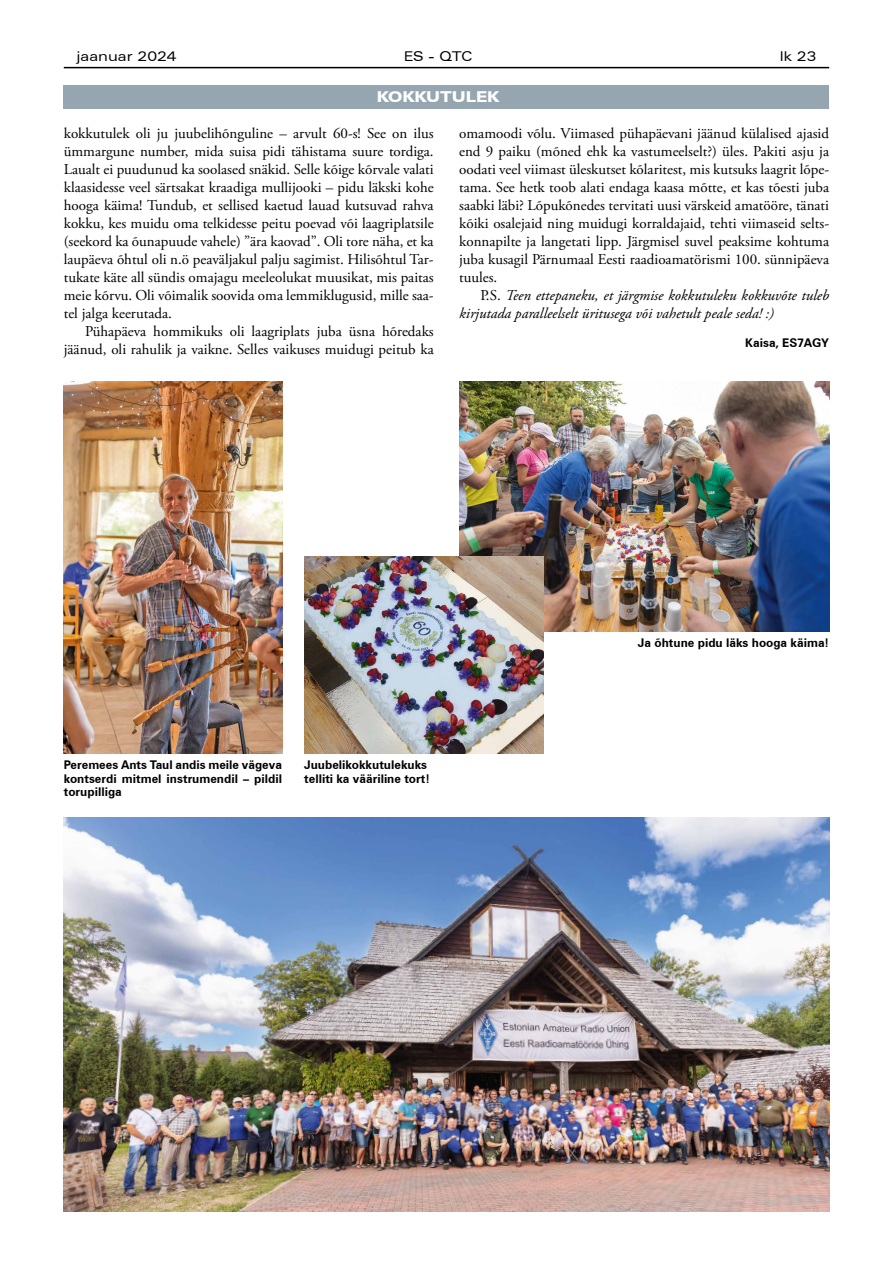
<style>
.page{position:relative;width:893px;height:1263px;background:#fff}
.page>*{position:absolute;margin:0;border:0;box-sizing:border-box;transform-origin:0 0}
.t1{font:15px/18px "Adobe Garamond Pro";color:#000;text-align:justify}
.t2{font:italic 15px/18px "Adobe Garamond Pro";color:#000}
.t3{font:900 expanded 15px "Zurich BT";color:#fff}
.t4{font:expanded 13.5px "Zurich BT";color:#000}
.t5{font:700 12px/13.5px "Zurich BT";color:#000}
.s1{font-style:normal}
</style>
<div class="page">
<hr style="left:64px;top:67px;width:765px;height:1px;background:#000">
<img style="left:459px;top:381px;width:370px;height:250px">
<img style="left:64px;top:381px;width:218px;height:373px">
<img style="left:64px;top:818px;width:765px;height:394px">
<div style="left:64px;top:85px;width:765px;height:23px;background:#95a6b0"></div>
<img style="left:304px;top:556px;width:240px;height:198px">
<p class="t4" style="left:77px;top:49px;width:102px">jaanuar 2024</p>
<p class="t4" style="left:404px;top:49px;width:70px">ES - QTC</p>
<p class="t4" style="left:780px;top:49px;width:38px">lk 23</p>
<p class="t3" style="left:377px;top:88px;width:124px">KOKKUTULEK</p>
<p class="t1" style="left:64px;top:125px;width:371px">kokkutulek oli ju juubelihõnguline – arvult 60-s! See on ilus ümmargune number, mida suisa pidi tähistama suure tordiga.<br>Laualt ei puudunud ka soolased snäkid. Selle kõige kõrvale valati klaasidesse veel särtsakat kraadiga mullijooki – pidu läkski kohe hooga käima! Tundub, et sellised kaetud lauad kutsuvad rahva kokku, kes muidu oma telkidesse peitu poevad või laagriplatsile (seekord ka õunapuude vahele) ”ära kaovad”. Oli tore näha, et ka laupäeva õhtul oli n.ö peaväljakul palju sagimist. Hilisõhtul Tar&shy;tukate käte all sündis omajagu meeleolukat muusikat, mis paitas meie kõrvu. Oli võimalik soovida oma lemmiklugusid, mille saa&shy;tel jalga keerutada.</p>
<p class="t1" style="left:64px;top:323px;width:371px;text-align:right">Pühapäeva hommikuks oli laagriplats juba üsna hõredaks jäänud, oli rahulik ja vaikne. Selles vaikuses muidugi peitub ka</p>
<p class="t1" style="left:459px;top:125px;width:371px">omamoodi võlu. Viimased pühapäevani jäänud külalised ajasid end 9 paiku (mõned ehk ka vastumeelselt?) üles. Pakiti asju ja oodati veel viimast üleskutset kõlaritest, mis kutsuks laagrit lõpe&shy;tama. See hetk toob alati endaga kaasa mõtte, et kas tõesti juba saabki läbi? Lõpukõnedes tervitati uusi värskeid amatööre, tänati kõiki osalejaid ning muidugi korraldajaid, tehti viimaseid selts&shy;konnapilte ja langetati lipp. Järgmisel suvel peaksime kohtuma juba kusagil Pärnumaal Eesti raadioamatörismi 100. sünnipäeva tuules.</p>
<p class="t2" style="left:459px;top:287px;width:371px;text-indent:21px"><span class="s1">P.S.</span> Teen ettepaneku, et järgmise kokkutuleku kokkuvõte tuleb kirjutada paralleelselt üritusega või vahetult peale seda! :)</p>
<p class="t5" style="left:745px;top:336px;width:85px">Kaisa, ES7AGY</p>
<p class="t5" style="left:64px;top:758px;width:220px;text-align:justify">Peremees Ants Taul andis meile vägeva kontserdi mitmel instrumendil – pildil torupilliga</p>
<p class="t5" style="left:304px;top:758px;width:127px">Juubelikokkutulekuks telliti ka vääriline tort!</p>
<p class="t5" style="left:638px;top:635px;width:193px">Ja õhtune pidu läks hooga käima!</p>
</div>
